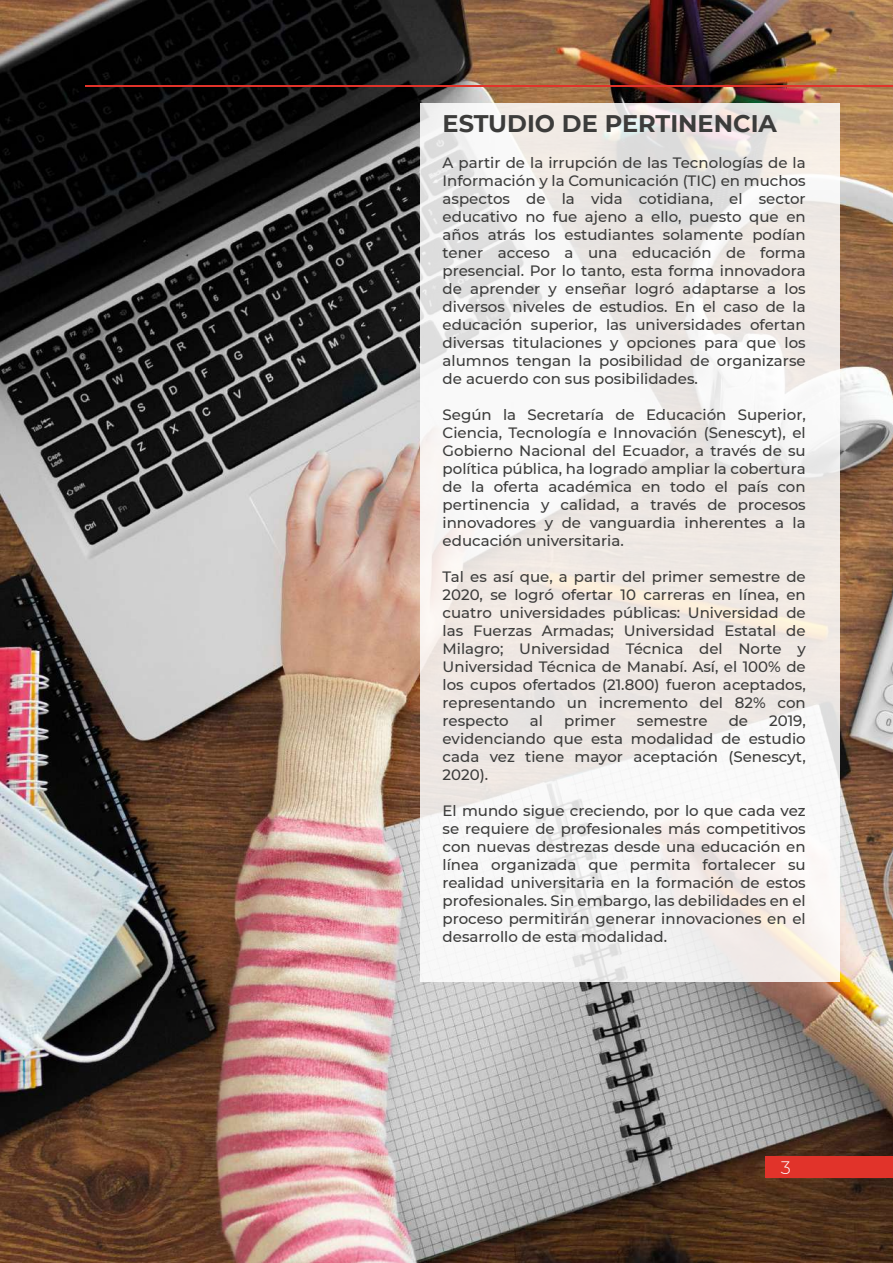
<style>
.page{position:relative;width:893px;height:1263px;background:#fff}
.page>*{position:absolute;margin:0;border:0;box-sizing:border-box;transform-origin:0 0}
.t1{font:700 24px "Montserrat";color:#3c3c3b}
.t2{font:300 18px "Montserrat";color:#fff}
.t3{font:500 15px/18px "Montserrat";color:#3c3c3b;text-align:justify}
</style>
<div class="page">
<img style="left:0;top:0;width:893px;height:1263px">
<div style="left:765px;top:1157px;width:128px;height:21px;background:#e1332a"></div>
<hr style="left:85px;top:85px;width:808px;height:2px;background:#e1332a">
<svg style="left:420px;top:104px;width:419px;height:878px"></svg>
<h1 class="t1" style="left:443px;top:106px;width:336px">ESTUDIO DE PERTINENCIA</h1>
<p class="t3" style="left:443px;top:153px;width:365px">A partir de la irrupción de las Tecnologías de la Información y la Comunicación (TIC) en muchos aspectos de la vida cotidiana, el sector educativo no fue ajeno a ello, puesto que en años atrás los estudiantes solamente podían tener acceso a una educación de forma presencial. Por lo tanto, esta forma innovadora de aprender y enseñar logró adaptarse a los diversos niveles de estudios. En el caso de la educación superior, las universidades ofertan diversas titulaciones y opciones para que los alumnos tengan la posibilidad de organizarse de acuerdo con sus posibilidades.</p>
<p class="t3" style="left:443px;top:405px;width:365px">Según la Secretaría de Educación Superior, Ciencia, Tecnología e Innovación (Senescyt), el Gobierno Nacional del Ecuador, a través de su política pública, ha logrado ampliar la cobertura de la oferta académica en todo el país con pertinencia y calidad, a través de procesos innovadores y de vanguardia inherentes a la educación universitaria.</p>
<p class="t3" style="left:443px;top:567px;width:365px">Tal es así que, a partir del primer semestre de 2020, se logró ofertar 10 carreras en línea, en cuatro universidades públicas: Universidad de las Fuerzas Armadas; Universidad Estatal de Milagro; Universidad Técnica del Norte y Universidad Técnica de Manabí. Así, el 100% de los cupos ofertados (21.800) fueron aceptados, representando un incremento del 82% con respecto</p>
<p class="t3" style="left:530px;top:711px;width:15px">al</p>
<p class="t3" style="left:564px;top:711px;width:53px">primer</p>
<p class="t3" style="left:637px;top:711px;width:72px">semestre</p>
<p class="t3" style="left:729px;top:711px;width:21px">de</p>
<p class="t3" style="left:443px;top:711px;width:365px;text-indent:327px">2019, evidenciando que esta modalidad de estudio cada vez tiene mayor aceptación (Senescyt, 2020).</p>
<p class="t3" style="left:443px;top:801px;width:365px">El mundo sigue creciendo, por lo que cada vez se requiere de profesionales más competitivos con nuevas destrezas desde una educación en línea organizada que permita fortalecer su realidad universitaria en la formación de estos profesionales. Sin embargo, las debilidades en el proceso permitirán generar innovaciones en el desarrollo de esta modalidad.</p>
<p class="t2" style="left:781px;top:1155px;width:12px">3</p>
</div>
